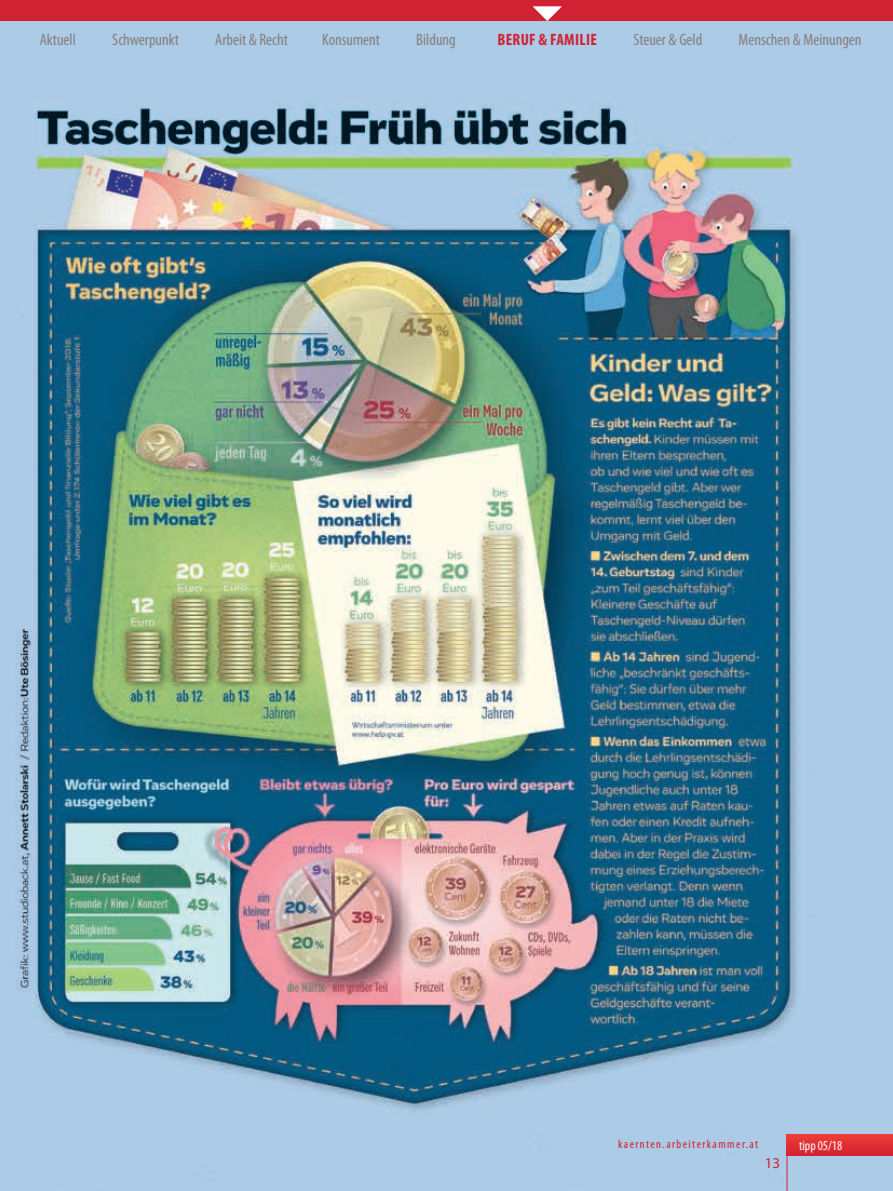
<style>
.page{position:relative;width:893px;height:1191px;background:#fff}
.page>*{position:absolute;margin:0;border:0;box-sizing:border-box;transform-origin:0 0}
.t1{font:condensed 16.5px "Myriad Pro";color:#867f7c}
.t2{font:700 condensed 16.5px "Myriad Pro";letter-spacing:.02em;color:#d12233}
.t3{font:15px "Myriad Pro";color:#d12233}
.t4{font:condensed 13.5px "Myriad Pro";color:#fff}
.t5{font:condensed 12px "Myriad Pro";letter-spacing:.12em;color:#d12233}
</style>
<div class="page">
<img style="left:0;top:21px;width:893px;height:1170px">
<div style="left:787px;top:1134px;width:106px;height:21px;background:linear-gradient(to right,#e13034,#e13034)"></div>
<hr style="left:787px;top:1156px;width:1px;height:35px;background:#d12233">
<div style="left:0;top:0;width:893px;height:21px;background:#d12233"></div>
<svg style="left:533px;top:6px;width:29px;height:15px"></svg>
<p class="t1" style="left:40px;top:29px;width:38px">Aktuell</p>
<p class="t1" style="left:112px;top:29px;width:68px">Schwerpunkt</p>
<p class="t1" style="left:215px;top:29px;width:74px">Arbeit &amp; Recht</p>
<p class="t1" style="left:322px;top:29px;width:59px">Konsument</p>
<p class="t1" style="left:416px;top:29px;width:41px">Bildung</p>
<p class="t2" style="left:497px;top:29px;width:101px">BERUF &amp; FAMILIE</p>
<p class="t1" style="left:633px;top:29px;width:70px">Steuer &amp; Geld</p>
<p class="t1" style="left:739px;top:29px;width:125px">Menschen &amp; Meinungen</p>
<p class="t5" style="left:618px;top:1136px;width:142px">kaernten.arbeiterkammer.at</p>
<p class="t4" style="left:799px;top:1137px;width:45px">tipp05/18</p>
<p class="t3" style="left:765px;top:1153px;width:17px">13</p>
</div>
